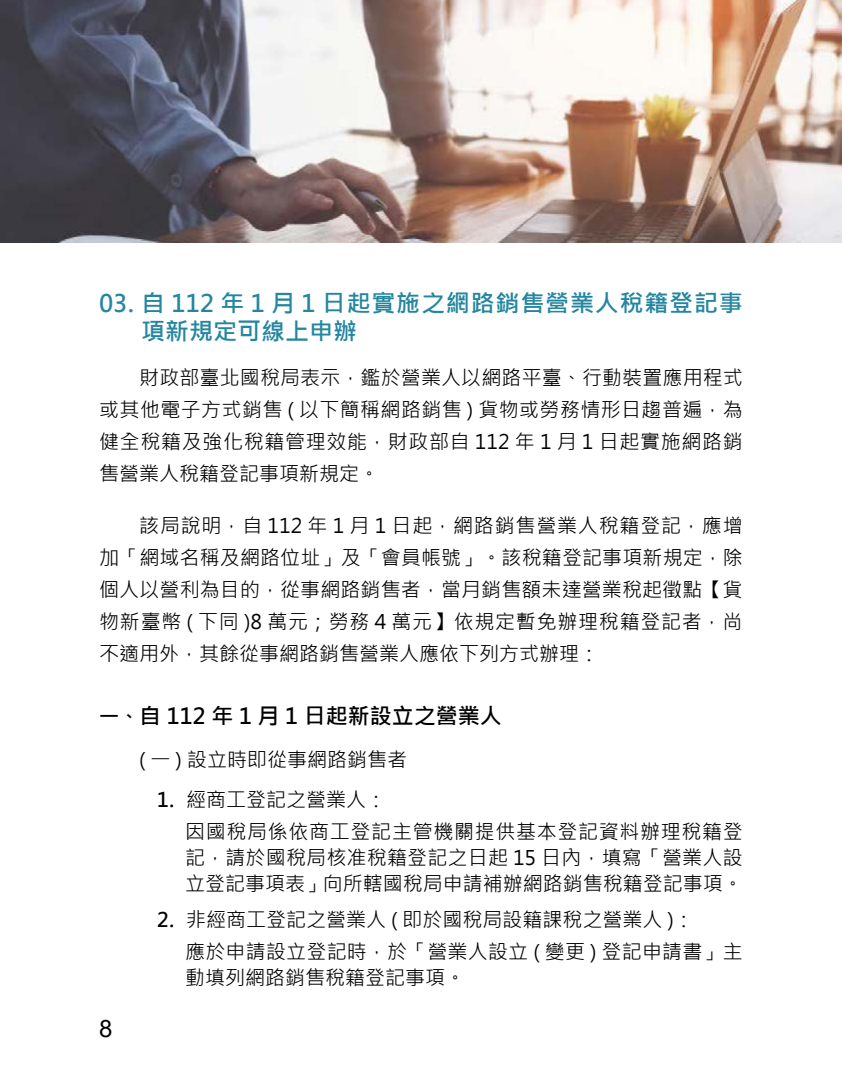
<style>
.page{position:relative;width:842px;height:1080px;background:#fff}
.page>*{position:absolute;margin:0;border:0;box-sizing:border-box;transform-origin:0 0}
.t1{font:700 24px/28px "Microsoft Jheng Hei";letter-spacing:.035em;color:#2486a0}
.t2{font:24px "Arial";color:#000}
.t3{font:700 22px "Microsoft Jheng Hei";color:#000}
.t4{font:20px/32px "Microsoft Jheng Hei";color:#000;text-align:justify}
.t5{font:20px/32px "Microsoft Jheng Hei";letter-spacing:.035em;color:#000}
.s1{font-size:20px}
.s2{font-weight:700}
</style>
<div class="page">
<img style="left:0;top:0;width:842px;height:243px">
<p class="t1" style="left:141px;top:289px;width:603px;text-indent:-42px">03. 自 112 年 1 月 1 日起實施之網路銷售營業人稅籍登記事項新規定可線上申辦</p>
<p class="t4" style="left:99px;top:361px;width:645px;text-indent:40px">財政部臺北國稅局表示，鑑於營業人以網路平臺、行動裝置應用程式或其他電子方式銷售 ( 以下簡稱網路銷售 ) 貨物或勞務情形日趨普遍，為健全稅籍及強化稅籍管理效能，財政部自 112 年 1 月 1 日起實施網路銷售營業人稅籍登記事項新規定。</p>
<p class="t4" style="left:99px;top:509px;width:645px;text-indent:40px">該局說明，自 112 年 1 月 1 日起，網路銷售營業人稅籍登記，應增加「網域名稱及網路位址」及「會員帳號」。該稅籍登記事項新規定，除個人以營利為目的，從事網路銷售者，當月銷售額未達營業稅起徵點【貨物新臺幣 ( 下同 )8 萬元；勞務 4 萬元】依規定暫免辦理稅籍登記者，尚不適用外，其餘從事網路銷售營業人應依下列方式辦理：</p>
<p class="t3" style="left:99px;top:703px;width:404px"><span class="s1">一、</span>自 112 年 1 月 1 日起新設立之營業人</p>
<p class="t4" style="left:139px;top:743px;width:269px">( 一 ) 設立時即從事網路銷售者</p>
<p class="t5" style="left:185px;top:783px;width:559px;text-indent:-28px"><span class="s2">1.</span> 經商工登記之營業人：<br>因國稅局係依商工登記主管機關提供基本登記資料辦理稅籍登</p>
<p class="t4" style="left:185px;top:844px;width:559px;line-height:26px">記，請於國稅局核准稅籍登記之日起 15 日內，填寫「營業人設立登記事項表」向所轄國稅局申請補辦網路銷售稅籍登記事項。</p>
<p class="t4" style="left:185px;top:903px;width:559px;text-indent:-28px"><span class="s2">2.</span> 非經商工登記之營業人 ( 即於國稅局設籍課稅之營業人 )：<br>應於申請設立登記時，於「營業人設立 ( 變更 ) 登記申請書」主</p>
<p class="t4" style="left:185px;top:961px;width:281px">動填列網路銷售稅籍登記事項。</p>
<p class="t2" style="left:99px;top:1012px;width:15px">8</p>
</div>
